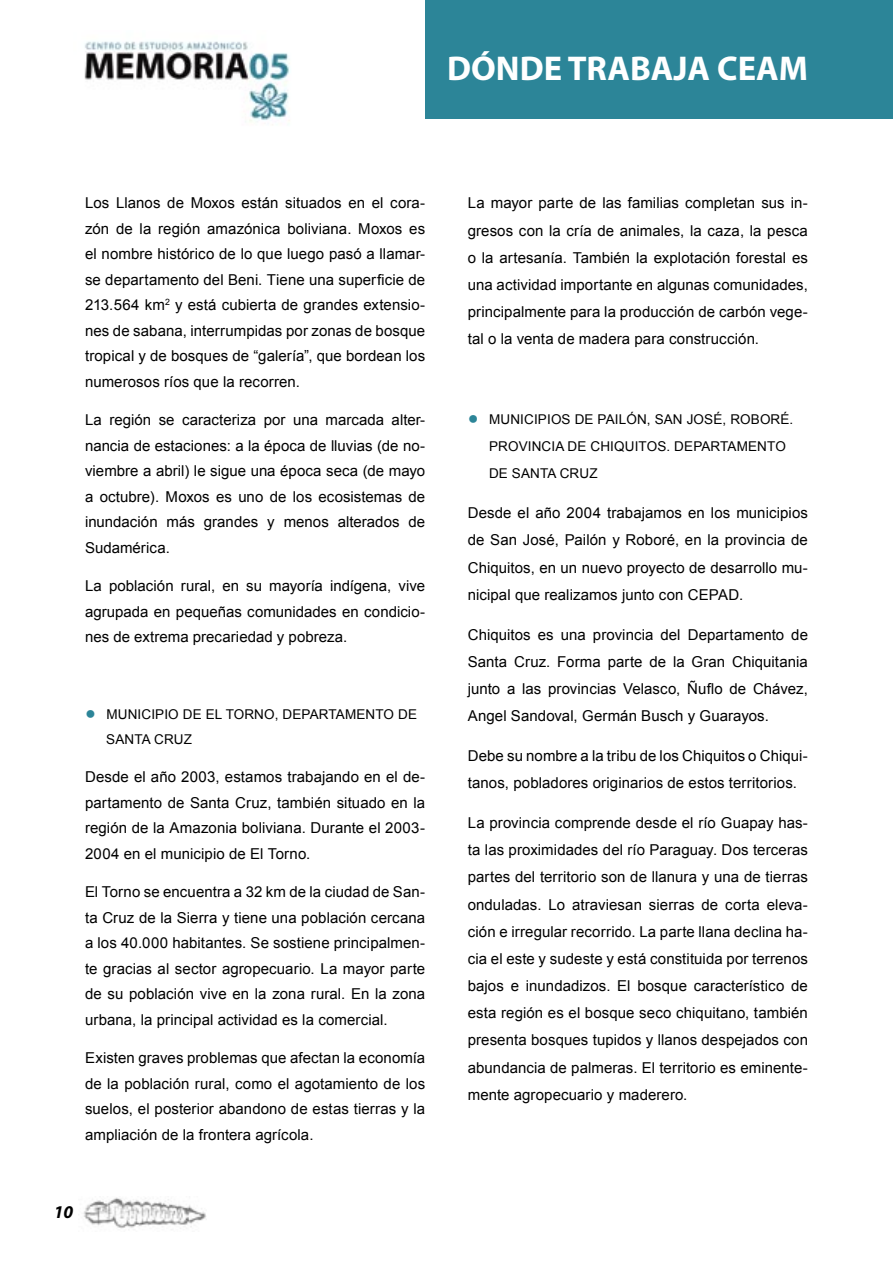
<style>
.page{position:relative;width:893px;height:1263px;background:#fff}
.page>*{position:absolute;margin:0;border:0;box-sizing:border-box;transform-origin:0 0}
.t1{font:700 34.5px "Myriad";color:#fff}
.t2{font:italic 700 18px "Myriad";color:#000}
.t3{font:15px/25.5px "Arial";letter-spacing:.005em;color:#000;text-align:justify}
.t4{font:13.5px/27.2px "Arial";letter-spacing:.01em;color:#000}
.s1{font-size:18px;color:#2c8598}
</style>
<div class="page">
<img style="left:84px;top:41px;width:206px;height:84px">
<img style="left:83px;top:1197px;width:123px;height:32px">
<div style="left:425px;top:0;width:468px;height:119px;background:#2c8598"></div>
<h1 class="t1" style="left:447px;top:51px;width:362px">DÓNDE TRABAJA CEAM</h1>
<p class="t3" style="left:85px;top:190px;width:342px">Los Llanos de Moxos están situados en el cora&shy;zón de la región amazónica boliviana. Moxos es el nombre histórico de lo que luego pasó a llamar&shy;se departamento del Beni. Tiene una superficie de 213.564 km<sup>2</sup> y está cubierta de grandes extensio&shy;nes de sabana, interrumpidas por zonas de bosque tropical y de bosques de “galería”, que bordean los numerosos ríos que la recorren.</p>
<p class="t3" style="left:85px;top:407px;width:342px">La región se caracteriza por una marcada alter&shy;nancia de estaciones: a la época de lluvias (de no&shy;viembre a abril) le sigue una época seca (de mayo a octubre). Moxos es uno de los ecosistemas de inundación más grandes y menos alterados de Sudamérica.</p>
<p class="t3" style="left:85px;top:573px;width:342px">La población rural, en su mayoría indígena, vive agrupada en pequeñas comunidades en condicio&shy;nes de extrema precariedad y pobreza.</p>
<p class="t4" style="left:106px;top:701px;width:312px;line-height:25.5px;text-indent:-21px"><span class="s1">●</span> MUNICIPIO DE EL TORNO, DEPARTAMENTO DE<br>SANTA CRUZ</p>
<p class="t3" style="left:85px;top:765px;width:342px">Desde el año 2003, estamos trabajando en el de&shy;partamento de Santa Cruz, también situado en la región de la Amazonia boliviana. Durante el 2003- 2004 en el municipio de El Torno.</p>
<p class="t3" style="left:85px;top:879px;width:342px">El Torno se encuentra a 32 km de la ciudad de San&shy;ta Cruz de la Sierra y tiene una población cercana a los 40.000 habitantes. Se sostiene principalmen&shy;te gracias al sector agropecuario. La mayor parte de su población vive en la zona rural. En la zona urbana, la principal actividad es la comercial.</p>
<p class="t3" style="left:85px;top:1045px;width:342px">Existen graves problemas que afectan la economía de la población rural, como el agotamiento de los suelos, el posterior abandono de estas tierras y la ampliación de la frontera agrícola.</p>
<p class="t2" style="left:54px;top:1203px;width:21px">10</p>
<p class="t3" style="left:468px;top:190px;width:342px;line-height:27.2px">La mayor parte de las familias completan sus in&shy;gresos con la cría de animales, la caza, la pesca o la artesanía. También la explotación forestal es una actividad importante en algunas comunidades, principalmente para la producción de carbón vege&shy;tal o la venta de madera para construcción.</p>
<p class="t4" style="left:489px;top:406px;width:306px;text-indent:-21px"><span class="s1">●</span> MUNICIPIOS DE PAILÓN, SAN JOSÉ, ROBORÉ.<br>PROVINCIA DE CHIQUITOS. DEPARTAMENTO<br>DE SANTA CRUZ</p>
<p class="t3" style="left:468px;top:500px;width:342px;line-height:27.2px">Desde el año 2004 trabajamos en los municipios de San José, Pailón y Roboré, en la provincia de Chiquitos, en un nuevo proyecto de desarrollo mu&shy;nicipal que realizamos junto con CEPAD.</p>
<p class="t3" style="left:468px;top:621px;width:342px;line-height:27.2px">Chiquitos es una provincia del Departamento de Santa Cruz. Forma parte de la Gran Chiquitania junto a las provincias Velasco, Ñuflo de Chávez, Angel Sandoval, Germán Busch y Guarayos.</p>
<p class="t3" style="left:468px;top:742px;width:342px;line-height:27.2px">Debe su nombre a la tribu de los Chiquitos o Chiqui&shy;tanos, pobladores originarios de estos territorios.</p>
<p class="t3" style="left:468px;top:809px;width:342px;line-height:27.2px">La provincia comprende desde el río Guapay has&shy;ta las proximidades del río Paraguay. Dos terceras partes del territorio son de llanura y una de tierras onduladas. Lo atraviesan sierras de corta eleva&shy;ción e irregular recorrido. La parte llana declina ha&shy;cia el este y sudeste y está constituida por terrenos bajos e inundadizos. El bosque característico de esta región es el bosque seco chiquitano, también presenta bosques tupidos y llanos despejados con abundancia de palmeras. El territorio es eminente&shy;mente agropecuario y maderero.</p>
</div>
